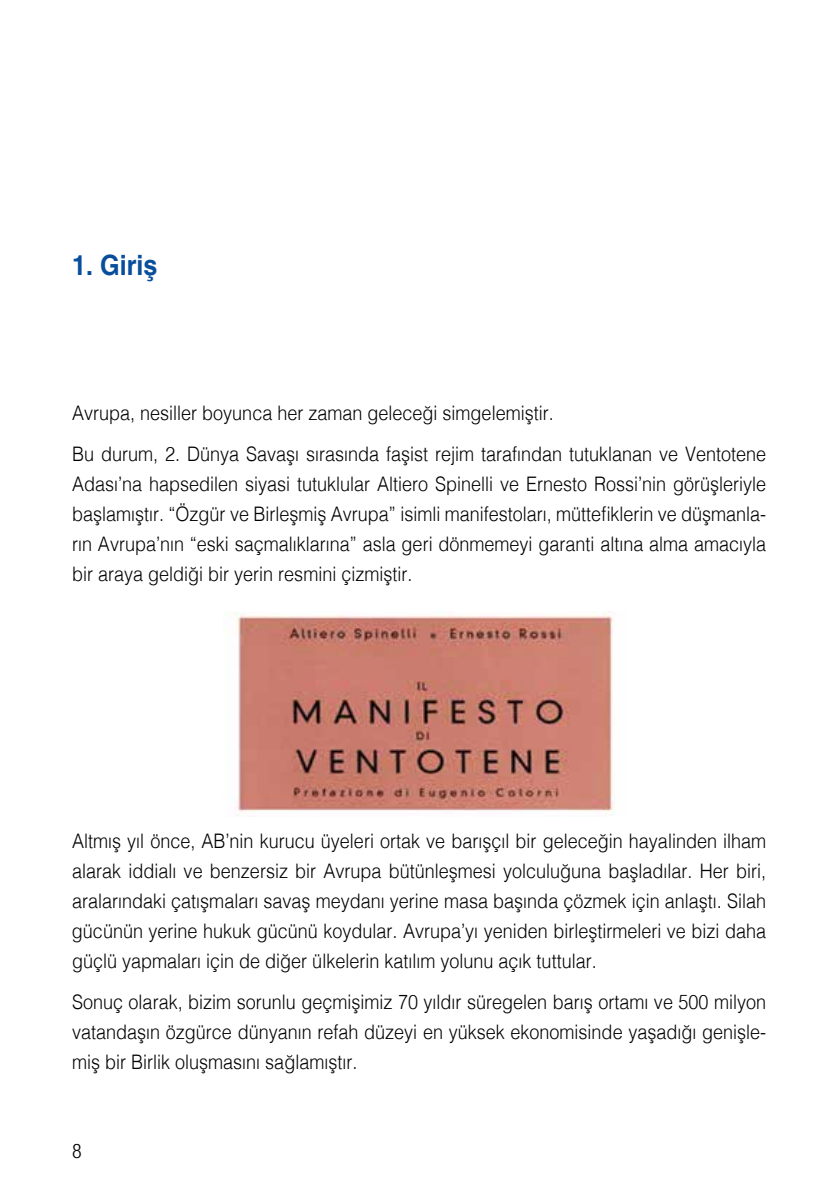
<style>
.page{position:relative;width:840px;height:1191px;background:#fff}
.page>*{position:absolute;margin:0;border:0;box-sizing:border-box;transform-origin:0 0}
.t1{font:700 28px "Helvetica";color:#094e9c;scale:.9 1}
.t2{font:300 20px/30px "Helvetica";color:#000;text-align:justify;scale:.9 1}
.t3{font:300 condensed 20px "Helvetica Neue LT Pro";color:#000}
</style>
<div class="page">
<img style="left:223px;top:611px;width:392px;height:205px">
<h1 class="t1" style="left:72px;top:242px;width:96px">1. Giriş</h1>
<p class="t2" style="left:72px;top:390px;width:772px;line-height:41.4px">Avrupa, nesiller boyunca her zaman geleceği simgelemiştir.<br>Bu durum, 2. Dünya Savaşı sırasında faşist rejim tarafından tutuklanan ve Ventotene</p>
<p class="t2" style="left:72px;top:467px;width:772px">Adası’na hapsedilen siyasi tutuklular Altiero Spinelli ve Ernesto Rossi’nin görüşleriyle başlamıştır. “Özgür ve Birleşmiş Avrupa” isimli manifestoları, müttefiklerin ve düşmanla&shy;rın Avrupa’nın “eski saçmalıklarına” asla geri dönmemeyi garanti altına alma amacıyla bir araya geldiği bir yerin resmini çizmiştir.</p>
<p class="t2" style="left:72px;top:824px;width:772px">Altmış yıl önce, AB’nin kurucu üyeleri ortak ve barışçıl bir geleceğin hayalinden ilham alarak iddialı ve benzersiz bir Avrupa bütünleşmesi yolculuğuna başladılar. Her biri, aralarındaki çatışmaları savaş meydanı yerine masa başında çözmek için anlaştı. Silah gücünün yerine hukuk gücünü koydular. Avrupa’yı yeniden birleştirmeleri ve bizi daha güçlü yapmaları için de diğer ülkelerin katılım yolunu açık tuttular.</p>
<p class="t2" style="left:72px;top:986px;width:772px">Sonuç olarak, bizim sorunlu geçmişimiz 70 yıldır süregelen barış ortamı ve 500 milyon vatandaşın özgürce dünyanın refah düzeyi en yüksek ekonomisinde yaşadığı genişle&shy;miş bir Birlik oluşmasını sağlamıştır.</p>
<p class="t3" style="left:72px;top:1140px;width:11px">8</p>
</div>
